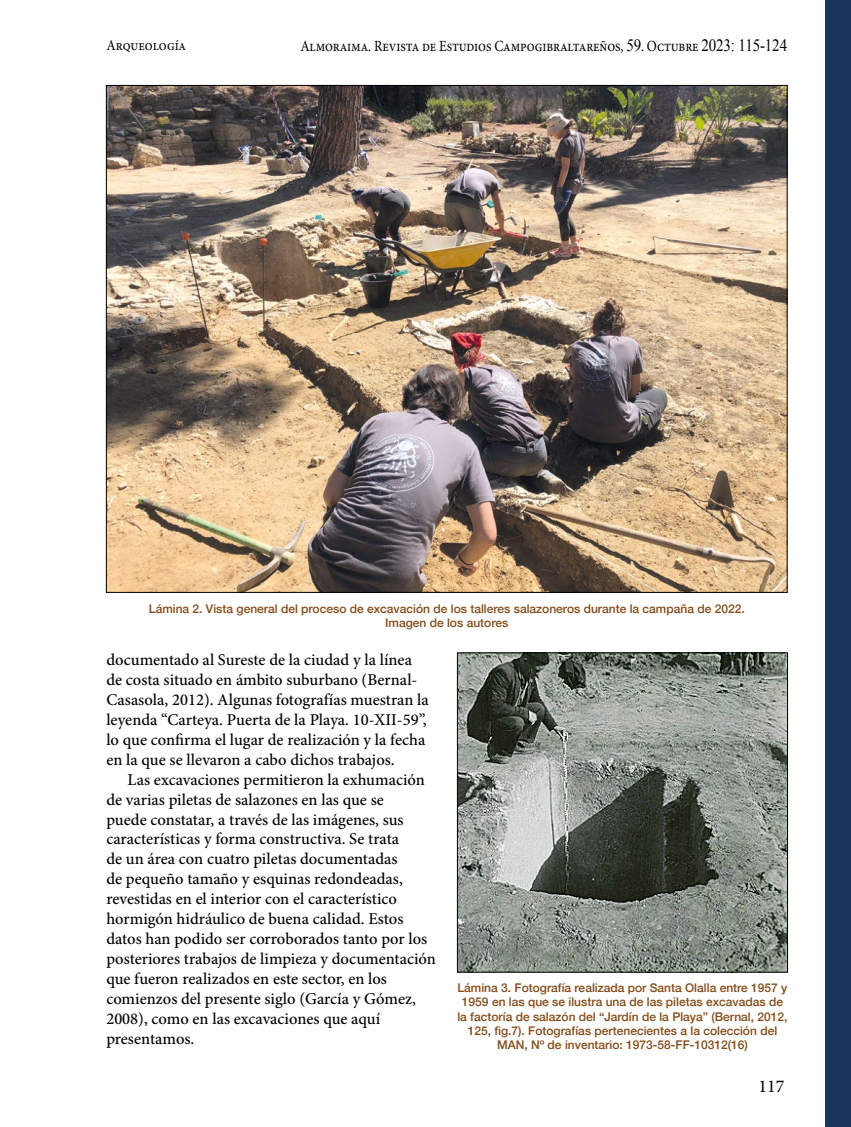
<style>
.page{position:relative;width:851px;height:1127px;background:#fff}
.page>*{position:absolute;margin:0;border:0;box-sizing:border-box;transform-origin:0 0}
.t1{font:18px "Minion Pro";color:#000}
.t2{font:500 16.5px/20px "Minion Pro";color:#000}
.t3{font:15.6px "Minion Pro";letter-spacing:-.01em;color:#000;scale:.87 1}
.t4{font:14.85px "Minion Pro";color:#000;scale:.91 1}
.t5{font:500 12px/14.4px "Helvetica Neue";color:#844b18;text-align:center}
.s1{font-family:"Times New Roman";font-size:17.25px}
</style>
<div class="page">
<div style="left:825px;top:0;width:25px;height:1127px;background:#1b355c"></div>
<img style="left:108px;top:87px;width:677px;height:504px">
<img style="left:459px;top:654px;width:326px;height:316px">
<div style="left:457px;top:652px;width:330px;height:320px;border:1px solid #000"></div>
<p class="t4" style="left:106px;top:36px;width:89px">Arqueología</p>
<p class="t3" style="left:300px;top:35px;width:561px">Almoraima. Revista de Estudios Campogibraltareños, <span class="s1">59</span>. Octubre <span class="s1">2023: 115-124</span></p>
<p class="t5" style="left:149px;top:600px;width:597px">Lámina 2. Vista general del proceso de excavación de los talleres salazoneros durante la campaña de 2022.<br>Imagen de los autores</p>
<p class="t2" style="left:106px;top:650px;width:324px">documentado al Sureste de la ciudad y la línea de costa situado en ámbito suburbano (Bernal-Casasola, 2012). Algunas fotografías muestran la leyenda “Carteya. Puerta de la Playa. 10-XII-59”, lo que confirma el lugar de realización y la fecha en la que se llevaron a cabo dichos trabajos.</p>
<p class="t2" style="left:106px;top:769px;width:331px;text-indent:21px">Las excavaciones permitieron la exhumación de varias piletas de salazones en las que se<br>puede constatar, a través de las imágenes, sus características y forma constructiva. Se trata<br>de un área con cuatro piletas documentadas<br>de pequeño tamaño y esquinas redondeadas, revestidas en el interior con el característico hormigón hidráulico de buena calidad. Estos datos han podido ser corroborados tanto por los posteriores trabajos de limpieza y documentación que fueron realizados en este sector, en los comienzos del presente siglo (García y Gómez, 2008), como en las excavaciones que aquí presentamos.</p>
<p class="t5" style="left:457px;top:979px;width:331px">Lámina 3. Fotografía realizada por Santa Olalla entre 1957 y 1959 en las que se ilustra una de las piletas excavadas de la factoría de salazón del “Jardín de la Playa” (Bernal, 2012, 125, fig.7). Fotografías pertenecientes a la colección del MAN, Nº de inventario: 1973-58-FF-10312(16)</p>
<p class="t1" style="left:758px;top:1074px;width:27px">117</p>
</div>
